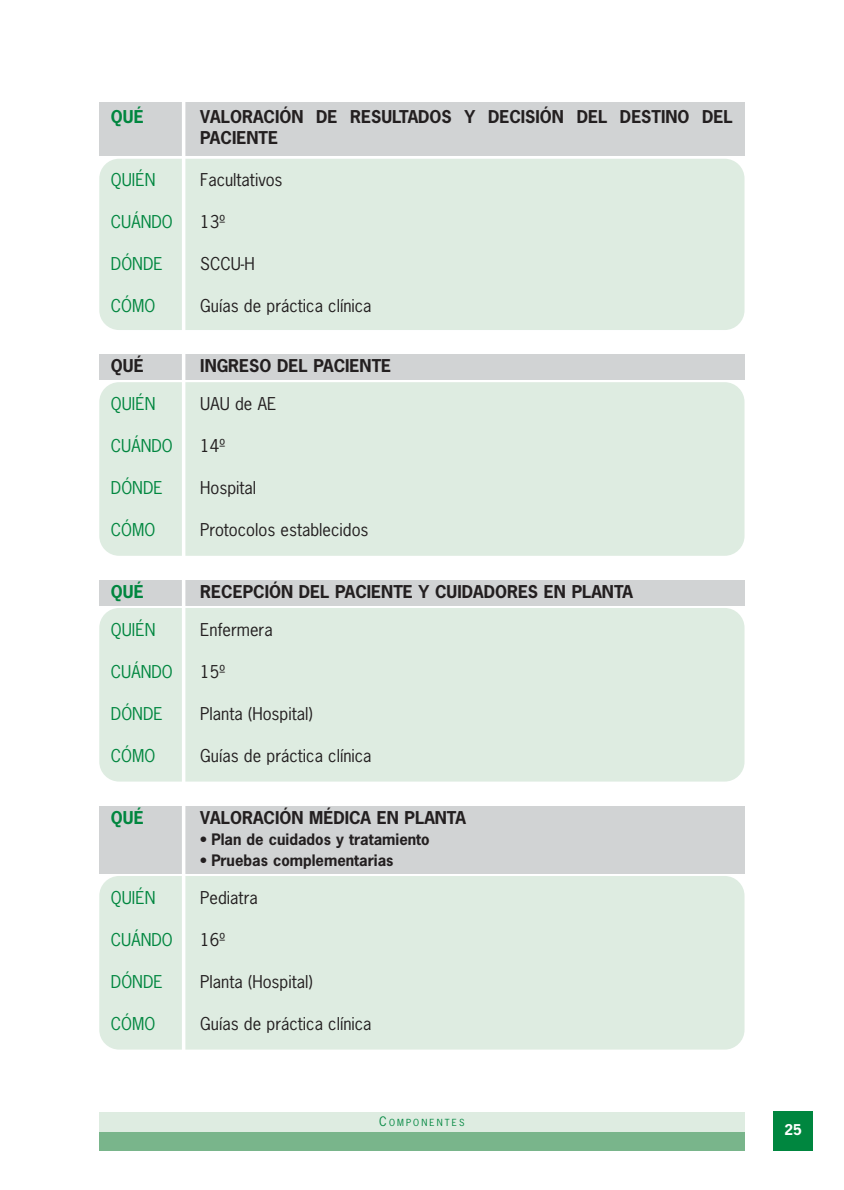
<style>
.page{position:relative;width:844px;height:1190px;background:#fff}
.page>*{position:absolute;margin:0;border:0;box-sizing:border-box;transform-origin:0 0}
.t1{font:16.62px "News Gothic";color:#231f20}
.t2{font:700 16.62px/21px "News Gothic";color:#231f20}
.t3{font:16.62px "News Gothic";color:#00863f}
.t4{font:700 16.62px "News Gothic";color:#00863f}
.t5{font:700 14.88px "News Gothic";color:#231f20}
.t6{font:700 14px "News Gothic";color:#fff}
.t7{font:9.1px "News Gothic";letter-spacing:.23em;color:#00863f}
.s1{font-size:12.25px}
</style>
<div class="page">
<div style="left:99px;top:102px;width:645px;height:54px;background:#d1d3d4"></div>
<div style="left:773px;top:1111px;width:40px;height:40px;background:#00863f"></div>
<div style="left:99px;top:1131px;width:645px;height:20px;background:#79b58b"></div>
<div style="left:99px;top:1112px;width:645px;height:19px;background:#deece1"></div>
<div style="left:99px;top:159px;width:645px;height:171px;background:#deece1;border-radius:20px"></div>
<div style="left:99px;top:382px;width:645px;height:174px;background:#deece1;border-radius:20px"></div>
<div style="left:99px;top:354px;width:645px;height:26px;background:#d1d3d4"></div>
<div style="left:99px;top:608px;width:645px;height:174px;background:#deece1;border-radius:20px"></div>
<div style="left:99px;top:580px;width:645px;height:25px;background:#d1d3d4"></div>
<div style="left:99px;top:876px;width:645px;height:174px;background:#deece1;border-radius:20px"></div>
<div style="left:99px;top:806px;width:645px;height:68px;background:#d1d3d4"></div>
<hr style="left:182px;top:90px;width:3px;height:994px;background:#fff">
<p class="t4" style="left:111px;top:110px;width:34px">QUÉ</p>
<p class="t2" style="left:200px;top:108px;width:534px">VALORACIÓN DE RESULTADOS Y DECISIÓN DEL DESTINO DEL<br>PACIENTE</p>
<p class="t3" style="left:111px;top:173px;width:46px">QUIÉN</p>
<p class="t1" style="left:200px;top:173px;width:84px">Facultativos</p>
<p class="t3" style="left:111px;top:215px;width:63px">CUÁNDO</p>
<p class="t1" style="left:200px;top:215px;width:26px">13º</p>
<p class="t3" style="left:111px;top:257px;width:53px">DÓNDE</p>
<p class="t1" style="left:200px;top:257px;width:56px">SCCU-H</p>
<p class="t3" style="left:111px;top:299px;width:46px">CÓMO</p>
<p class="t1" style="left:200px;top:299px;width:173px">Guías de práctica clínica</p>
<p class="t2" style="left:111px;top:357px;width:34px">QUÉ</p>
<p class="t2" style="left:200px;top:357px;width:192px">INGRESO DEL PACIENTE</p>
<p class="t3" style="left:111px;top:397px;width:46px">QUIÉN</p>
<p class="t1" style="left:200px;top:397px;width:77px">UAU de AE</p>
<p class="t3" style="left:111px;top:439px;width:63px">CUÁNDO</p>
<p class="t1" style="left:200px;top:439px;width:26px">14º</p>
<p class="t3" style="left:111px;top:481px;width:53px">DÓNDE</p>
<p class="t1" style="left:200px;top:481px;width:58px">Hospital</p>
<p class="t3" style="left:111px;top:523px;width:46px">CÓMO</p>
<p class="t1" style="left:200px;top:523px;width:170px">Protocolos establecidos</p>
<p class="t4" style="left:111px;top:585px;width:34px">QUÉ</p>
<p class="t2" style="left:200px;top:582px;width:434px">RECEPCIÓN DEL PACIENTE Y CUIDADORES EN PLANTA</p>
<p class="t3" style="left:111px;top:623px;width:46px">QUIÉN</p>
<p class="t1" style="left:200px;top:623px;width:74px">Enfermera</p>
<p class="t3" style="left:111px;top:665px;width:63px">CUÁNDO</p>
<p class="t1" style="left:200px;top:665px;width:26px">15º</p>
<p class="t3" style="left:111px;top:707px;width:53px">DÓNDE</p>
<p class="t1" style="left:200px;top:707px;width:114px">Planta (Hospital)</p>
<p class="t3" style="left:111px;top:749px;width:46px">CÓMO</p>
<p class="t1" style="left:200px;top:749px;width:173px">Guías de práctica clínica</p>
<p class="t4" style="left:111px;top:811px;width:34px">QUÉ</p>
<p class="t2" style="left:200px;top:808px;width:267px">VALORACIÓN MÉDICA EN PLANTA</p>
<p class="t5" style="left:200px;top:833px;width:231px">• Plan de cuidados y tratamiento</p>
<p class="t5" style="left:200px;top:854px;width:195px">• Pruebas complementarias</p>
<p class="t3" style="left:111px;top:891px;width:46px">QUIÉN</p>
<p class="t1" style="left:200px;top:891px;width:59px">Pediatra</p>
<p class="t3" style="left:111px;top:933px;width:63px">CUÁNDO</p>
<p class="t1" style="left:200px;top:933px;width:26px">16º</p>
<p class="t3" style="left:111px;top:975px;width:53px">DÓNDE</p>
<p class="t1" style="left:200px;top:975px;width:114px">Planta (Hospital)</p>
<p class="t3" style="left:111px;top:1017px;width:46px">CÓMO</p>
<p class="t1" style="left:200px;top:1017px;width:173px">Guías de práctica clínica</p>
<p class="t7" style="left:379px;top:1119px;width:87px"><span class="s1">C</span>OMPONENTES</p>
<p class="t6" style="left:784px;top:1124px;width:19px">25</p>
</div>
